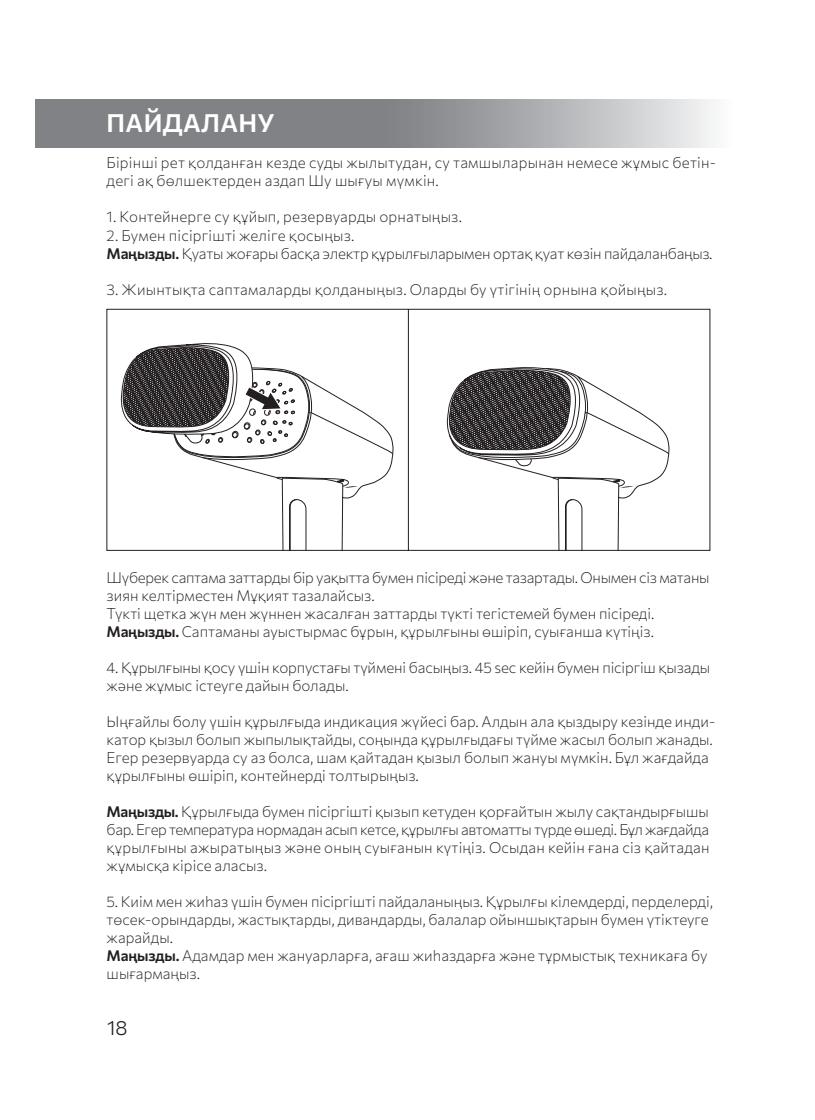
<style>
.page{position:relative;width:815px;height:1120px;background:#fff}
.page>*{position:absolute;margin:0;border:0;box-sizing:border-box;transform-origin:0 0}
.t1{font:600 25px "Commissioner";letter-spacing:.015em;color:#fff}
.t2{font:300 20px "Commissioner";color:#231f20}
.t3{font:200 15px/18px "Commissioner";color:#231f20}
.t4{font:200 15px/18px "Commissioner";letter-spacing:-.02em;color:#231f20}
.s1{font-weight:600}
</style>
<div class="page">
<svg style="left:35px;top:99px;width:678px;height:48px;background:#989a9d"></svg>
<svg style="left:106px;top:309px;width:604px;height:242px"></svg>
<svg style="left:113px;top:343px;width:280px;height:117px"></svg>
<p class="t1" style="left:107px;top:104px;width:170px">ПАЙДАЛАНУ</p>
<p class="t3" style="left:107px;top:153px;width:611px">Бірінші рет қолданған кезде суды жылытудан, су тамшыларынан немесе жұмыс бетін&shy;дегі ақ бөлшектерден аздап Шу шығуы мүмкін.</p>
<p class="t3" style="left:107px;top:207px;width:357px">1. Контейнерге су құйып, резервуарды орнатыңыз.</p>
<p class="t3" style="left:107px;top:225px;width:249px">2. Бумен пісіргішті желіге қосыңыз.</p>
<p class="t3" style="left:107px;top:243px;width:607px"><span class="s1">Маңызды.</span> Қуаты жоғары басқа электр құрылғыларымен ортақ қуат көзін пайдаланбаңыз.</p>
<p class="t3" style="left:107px;top:279px;width:562px">3. Жиынтықта саптамаларды қолданыңыз. Оларды бу үтігінің орнына қойыңыз.</p>
<p class="t4" style="left:107px;top:567px;width:604px">Шүберек саптама заттарды бір уақытта бумен пісіреді және тазартады. Онымен сіз матаны зиян келтірместен Мұқият тазалайсыз.</p>
<p class="t3" style="left:107px;top:603px;width:549px">Түкті щетка жүн мен жүннен жасалған заттарды түкті тегістемей бумен пісіреді.</p>
<p class="t3" style="left:107px;top:621px;width:549px"><span class="s1">Маңызды.</span> Саптаманы ауыстырмас бұрын, құрылғыны өшіріп, суығанша күтіңіз.</p>
<p class="t3" style="left:107px;top:657px;width:605px">4. Құрылғыны қосу үшін корпустағы түймені басыңыз. 45 sec кейін бумен пісіргіш қызады және жұмыс істеуге дайын болады.</p>
<p class="t3" style="left:107px;top:711px;width:610px">Ыңғайлы болу үшін құрылғыда индикация жүйесі бар. Алдын ала қыздыру кезінде инди&shy;катор қызыл болып жыпылықтайды, соңында құрылғыдағы түйме жасыл болып жанады.</p>
<p class="t3" style="left:107px;top:747px;width:604px">Егер резервуарда су аз болса, шам қайтадан қызыл болып жануы мүмкін. Бұл жағдайда құрылғыны өшіріп, контейнерді толтырыңыз.</p>
<p class="t3" style="left:107px;top:801px;width:604px;text-align:justify"><span class="s1">Маңызды.</span> Құрылғыда бумен пісіргішті қызып кетуден қорғайтын жылу сақтандырғышы бар. Егер температура нормадан асып кетсе, құрылғы автоматты түрде өшеді. Бұл жағдайда құрылғыны ажыратыңыз және оның суығанын күтіңіз. Осыдан кейін ғана сіз қайтадан жұмысқа кірісе аласыз.</p>
<p class="t3" style="left:107px;top:891px;width:608px">5. Киім мен жиһаз үшін бумен пісіргішті пайдаланыңыз. Құрылғы кілемдерді, перделерді, төсек-орындарды, жастықтарды, дивандарды, балалар ойыншықтарын бумен үтіктеуге жарайды.</p>
<p class="t3" style="left:107px;top:945px;width:602px"><span class="s1">Маңызды.</span> Адамдар мен жануарларға, ағаш жиһаздарға және тұрмыстық техникаға бу шығармаңыз.</p>
<h2 class="t2" style="left:107px;top:1012px;width:22px">18</h2>
</div>
